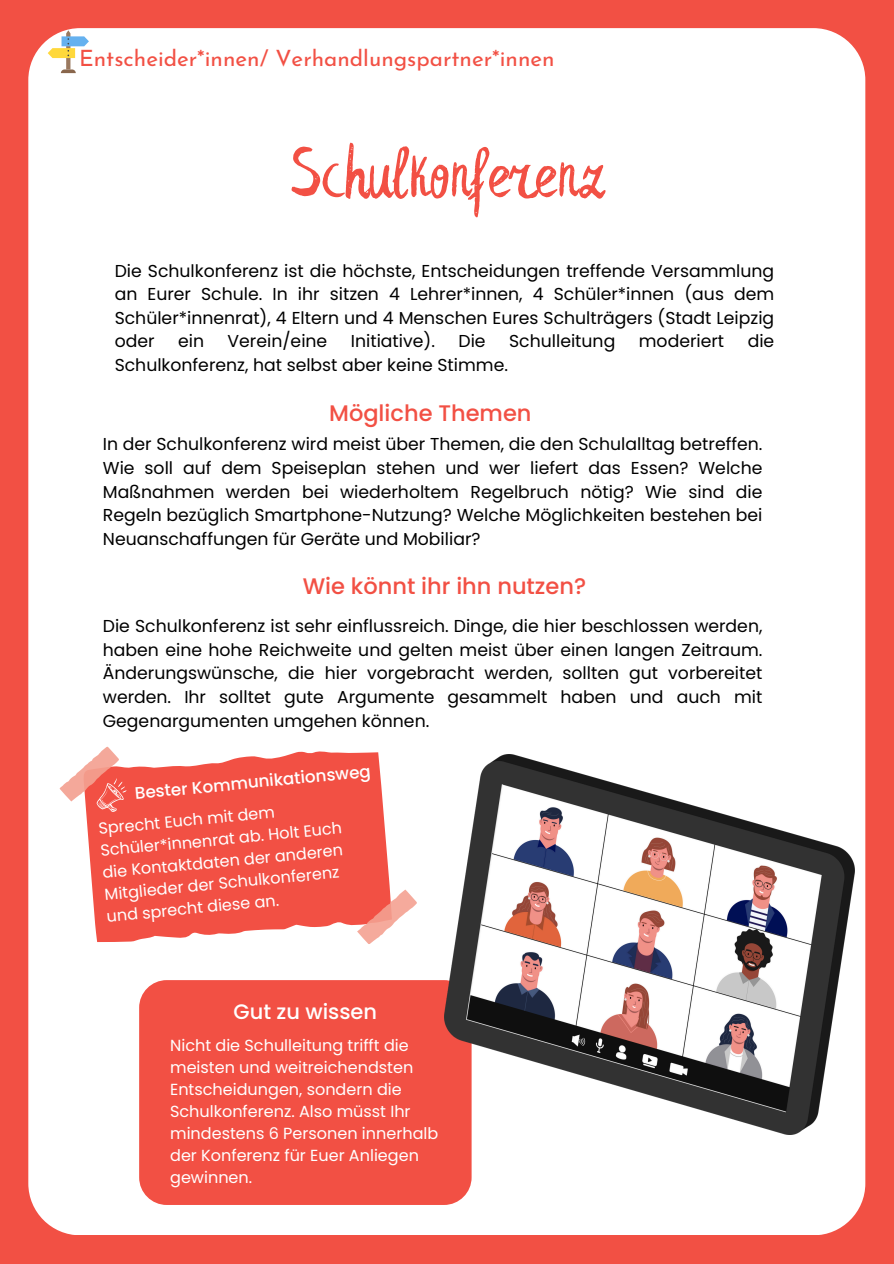
<style>
.page{position:relative;width:894px;height:1264px;background:#fff}
.page>*{position:absolute;margin:0;border:0;box-sizing:border-box;transform-origin:0 0}
.t1{font:75px "Leafy Extended";color:#f25044}
.t2{font:22.5px "Josefin Sans";color:#f25044}
.t3{font:500 22.5px "Poppins";color:#f25044}
.t4{font:500 21px "Poppins";color:#fff}
.t5{font:17.25px/23.7px "Poppins";color:#000;text-align:justify}
.t6{font:500 16.8px "Poppins";color:#fff}
.t7{font:16.05px/21.9px "Poppins";color:#fff}
</style>
<div class="page">
<div style="left:0;top:0;width:893px;height:1263px;background:#f25044"></div>
<div style="left:28px;top:28px;width:837px;height:1206px;background:#fff;border-radius:52px"></div>
<div style="left:139px;top:980px;width:332px;height:224px;background:#f25044;border-radius:28px"></div>
<svg style="left:86px;top:751px;width:304px;height:191px;background:#f36358"></svg>
<svg style="left:355px;top:889px;width:62px;height:55px"></svg>
<svg style="left:59px;top:746px;width:68px;height:66px"></svg>
<img style="left:444px;top:754px;width:410px;height:380px">
<svg style="left:48px;top:30px;width:41px;height:43px"></svg>
<p class="t2" style="left:79px;top:49px;width:477px">Entscheider*innen/ Verhandlungspartner*innen</p>
<h3 class="t1" style="left:290px;top:142px;width:314px">Schulkonferenz</h3>
<h1 class="t5" style="left:115px;top:259px;width:661px">Die Schulkonferenz ist die höchste, Entscheidungen treffende Versammlung an Eurer Schule. In ihr sitzen 4 Lehrer*innen, 4 Schüler*innen (aus dem Schüler*innenrat), 4 Eltern und 4 Menschen Eures Schulträgers (Stadt Leipzig oder</h1>
<h1 class="t5" style="left:178px;top:329px;width:27px">ein</h1>
<h1 class="t5" style="left:227px;top:329px;width:101px">Verein/eine</h1>
<h1 class="t5" style="left:351px;top:329px;width:86px">Initiative).</h1>
<h1 class="t5" style="left:458px;top:329px;width:29px">Die</h1>
<h1 class="t5" style="left:509px;top:329px;width:108px">Schulleitung</h1>
<h1 class="t5" style="left:638px;top:329px;width:87px">moderiert</h1>
<h1 class="t5" style="left:747px;top:329px;width:28px">die</h1>
<h1 class="t5" style="left:115px;top:353px;width:394px">Schulkonferenz, hat selbst aber keine Stimme.</h1>
<h2 class="t3" style="left:329px;top:397px;width:204px">Mögliche Themen</h2>
<p class="t5" style="left:103px;top:432px;width:661px">In der Schulkonferenz wird meist über Themen, die den Schulalltag betreffen.<br>Wie soll auf dem Speiseplan stehen und wer liefert das Essen? Welche Maßnahmen werden bei wiederholtem Regelbruch nötig? Wie sind die Regeln bezüglich Smartphone-Nutzung? Welche Möglichkeiten bestehen bei Neuanschaffungen für Geräte und Mobiliar?</p>
<p class="t3" style="left:303px;top:570px;width:285px">Wie könnt ihr ihn nutzen?</p>
<h2 class="t5" style="left:103px;top:614px;width:661px">Die Schulkonferenz ist sehr einflussreich. Dinge, die hier beschlossen werden, haben eine hohe Reichweite und gelten meist über einen langen Zeitraum.<br>Änderungswünsche, die hier vorgebracht werden, sollten gut vorbereitet werden. Ihr solltet gute Argumente gesammelt haben und auch mit Gegenargumenten umgehen können.</h2>
<p class="t6" style="left:134px;top:780px;width:238px;rotate:-5deg">Bester Kommunikationsweg</p>
<p class="t7" style="left:97px;top:817px;width:244px;rotate:-5deg">Sprecht Euch mit dem<br>Schüler*innenrat ab. Holt Euch die Kontaktdaten der anderen<br>Mitglieder der Schulkonferenz und sprecht diese an.</p>
<h4 class="t4" style="left:233px;top:996px;width:145px">Gut zu wissen</h4>
<p class="t7" style="left:170px;top:1034px;width:269px">Nicht die Schulleitung trifft die meisten und weitreichendsten<br>Entscheidungen, sondern die<br>Schulkonferenz. Also müsst Ihr mindestens 6 Personen innerhalb der Konferenz für Euer Anliegen gewinnen.</p>
</div>
